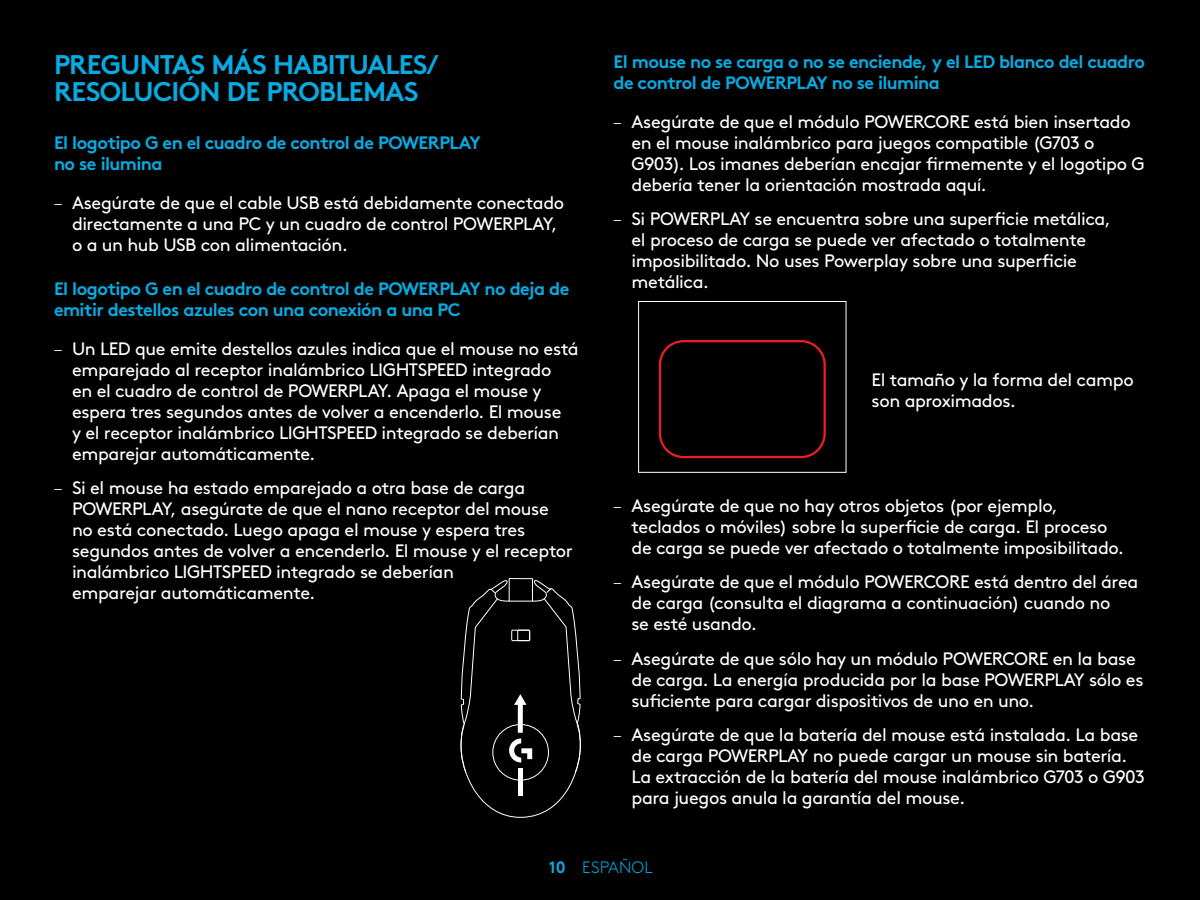
<style>
.page{position:relative;width:1200px;height:900px;background:#000}
.page>*{position:absolute;margin:0;border:0;box-sizing:border-box;transform-origin:0 0}
.t1{font:700 27px/27px "Brown Pro";letter-spacing:-.025em;color:#08aae2}
.t2{font:18px/21px "Brown Pro";letter-spacing:-.02em;color:#fff}
.t3{font:700 18px/21px "Brown Pro";letter-spacing:-.03em;color:#08aae2}
.t4{font:300 16.5px "Brown Pro";letter-spacing:.01em;color:#08aae2}
.s1{font-weight:300}
.s2{font-weight:700}
</style>
<div class="page">
<div style="left:638px;top:301px;width:208px;height:172px;border:1px solid #fff"></div>
<div style="left:659px;top:340px;width:167px;height:118px;border:2px solid #ea1e27;border-radius:24px"></div>
<div style="left:509px;top:578px;width:24px;height:24px;border:1px solid #fff"></div>
<svg style="left:460px;top:579px;width:121px;height:239px"></svg>
<div style="left:518px;top:768px;width:5px;height:28px;background:#fff"></div>
<h1 class="t1" style="left:54px;top:48px;width:386px">PREGUNTAS MÁS HABITUALES/<br>RESOLUCIÓN DE PROBLEMAS</h1>
<p class="t3" style="left:54px;top:131px;width:428px">El logotipo G en el cuadro de control de POWERPLAY no se ilumina</p>
<p class="t2" style="left:72px;top:191px;width:494px;text-indent:-18px"><span class="s1">–</span> Asegúrate de que el cable USB está debidamente conectado directamente a una PC y un cuadro de control POWERPLAY, o a un hub USB con alimentación.</p>
<p class="t3" style="left:54px;top:276px;width:517px">El logotipo G en el cuadro de control de POWERPLAY no deja de emitir destellos azules con una conexión a una PC</p>
<p class="t2" style="left:72px;top:337px;width:508px;text-indent:-18px"><span class="s1">–</span> Un LED que emite destellos azules indica que el mouse no está emparejado al receptor inalámbrico LIGHTSPEED integrado<br>en el cuadro de control de POWERPLAY. Apaga el mouse y espera tres segundos antes de volver a encenderlo. El mouse<br>y el receptor inalámbrico LIGHTSPEED integrado se deberían emparejar automáticamente.</p>
<p class="t2" style="left:72px;top:476px;width:502px;text-indent:-18px"><span class="s1">–</span> Si el mouse ha estado emparejado a otra base de carga POWERPLAY, asegúrate de que el nano receptor del mouse no está conectado. Luego apaga el mouse y espera tres segundos antes de volver a encenderlo. El mouse y el receptor inalámbrico LIGHTSPEED integrado se deberían<br>emparejar automáticamente.</p>
<p class="t3" style="left:613px;top:49px;width:533px">El mouse no se carga o no se enciende, y el LED blanco del cuadro de control de POWERPLAY no se ilumina</p>
<p class="t2" style="left:631px;top:109px;width:515px;text-indent:-18px"><span class="s1">–</span> Asegúrate de que el módulo POWERCORE está bien insertado en el mouse inalámbrico para juegos compatible (G703 o G903). Los imanes deberían encajar firmemente y el logotipo G debería tener la orientación mostrada aquí.</p>
<p class="t2" style="left:631px;top:207px;width:481px;text-indent:-18px"><span class="s1">–</span> Si POWERPLAY se encuentra sobre una superficie metálica, el proceso de carga se puede ver afectado o totalmente imposibilitado. No uses Powerplay sobre una superficie metálica.</p>
<p class="t2" style="left:872px;top:368px;width:264px">El tamaño y la forma del campo son aproximados.</p>
<p class="t2" style="left:631px;top:493px;width:490px;text-indent:-18px"><span class="s1">–</span> Asegúrate de que no hay otros objetos (por ejemplo, teclados o móviles) sobre la superficie de carga. El proceso de carga se puede ver afectado o totalmente imposibilitado.</p>
<p class="t2" style="left:631px;top:570px;width:508px;text-indent:-18px"><span class="s1">–</span> Asegúrate de que el módulo POWERCORE está dentro del área de carga (consulta el diagrama a continuación) cuando no<br>se esté usando.</p>
<p class="t2" style="left:631px;top:646px;width:514px;text-indent:-18px"><span class="s1">–</span> Asegúrate de que sólo hay un módulo POWERCORE en la base de carga. La energía producida por la base POWERPLAY sólo es suficiente para cargar dispositivos de uno en uno.</p>
<p class="t2" style="left:631px;top:723px;width:515px;text-indent:-18px"><span class="s1">–</span> Asegúrate de que la batería del mouse está instalada. La base de carga POWERPLAY no puede cargar un mouse sin batería.<br>La extracción de la batería del mouse inalámbrico G703 o G903 para juegos anula la garantía del mouse.</p>
<p class="t4" style="left:549px;top:855px;width:105px"><span class="s2">10</span> ESPAÑOL</p>
</div>
